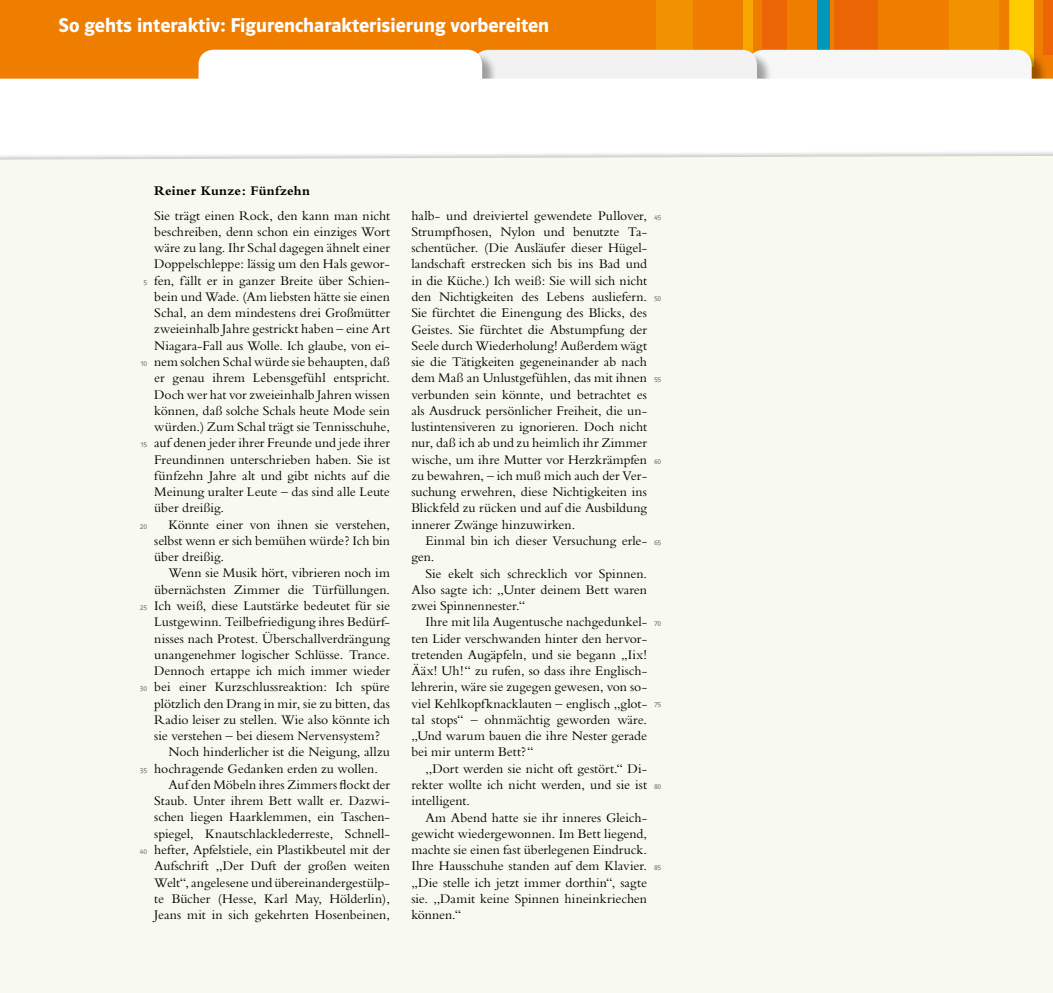
<style>
.page{position:relative;width:1053px;height:993px;background:#fff}
.page>*{position:absolute;margin:0;border:0;box-sizing:border-box;transform-origin:0 0}
.t1{font:20px "Polo ST11 K Hfett";color:#fff}
.t2{font:13.75px/16.2px "Bembo";letter-spacing:-.005em;color:#000;text-align:justify}
.t3{font:700 13.75px "Bembo";letter-spacing:.015em;color:#000}
.t4{font:7.5px "Polo ST11 K Buch";color:#808080}
</style>
<div class="page">
<div style="left:0;top:0;width:1052px;height:105px;background:#ef7d00"></div>
<svg style="left:555px;top:0;width:479px;height:50px"></svg>
<div style="left:743px;top:0;width:9px;height:67px;background:#f7a600"></div>
<div style="left:761px;top:0;width:25px;height:67px;background:#ec6608"></div>
<div style="left:1043px;top:0;width:9px;height:55px;background:#ec6608"></div>
<div style="left:817px;top:0;width:12px;height:54px;background:#0099bc"></div>
<div style="left:834px;top:0;width:43px;height:65px;background:#ec6608"></div>
<svg style="left:0;top:50px;width:1052px;height:55px;background:#f9eddf"></svg>
<div style="left:0;top:156px;width:1052px;height:836px;background:#f9faef"></div>
<h1 class="t1" style="left:58px;top:14px;width:492px">So gehts interaktiv: Figurencharakterisierung vorbereiten</h1>
<p class="t3" style="left:154px;top:183px;width:157px">Reiner Kunze: Fünfzehn</p>
<p class="t2" style="left:154px;top:207px;width:237px">Sie trägt einen Rock, den kann man nicht beschreiben, denn schon ein einziges Wort wäre zu lang. Ihr Schal dagegen ähnelt einer Doppelschleppe: lässig um den Hals gewor&shy;fen, fällt er in ganzer Breite über Schien&shy;bein und Wade. (Am liebsten hätte sie einen Schal, an dem mindestens drei Großmütter zweieinhalb Jahre gestrickt haben – eine Art Niagara-Fall aus Wolle. Ich glaube, von ei&shy;nem solchen Schal würde sie behaupten, daß er genau ihrem Lebensgefühl entspricht.<br>Doch wer hat vor zweieinhalb Jahren wissen können, daß solche Schals heute Mode sein würden.) Zum Schal trägt sie Tennisschuhe, auf denen jeder ihrer Freunde und jede ihrer Freundinnen unterschrieben haben. Sie ist fünfzehn Jahre alt und gibt nichts auf die Meinung uralter Leute – das sind alle Leute über dreißig.</p>
<p class="t2" style="left:154px;top:515px;width:237px;text-indent:14px">Könnte einer von ihnen sie verstehen, selbst wenn er sich bemühen würde? Ich bin über dreißig.</p>
<p class="t2" style="left:168px;top:564px;width:223px">Wenn sie Musik hört, vibrieren noch im</p>
<p class="t2" style="left:154px;top:580px;width:237px">übernächsten Zimmer die Türfüllungen.</p>
<p class="t2" style="left:154px;top:597px;width:237px">Ich weiß, diese Lautstärke bedeutet für sie</p>
<p class="t2" style="left:154px;top:613px;width:237px">Lustgewinn. Teilbefriedigung ihres Bedürf-</p>
<p class="t2" style="left:154px;top:629px;width:237px">nisses nach Protest. Überschallverdrängung</p>
<p class="t2" style="left:154px;top:646px;width:237px">unangenehmer logischer Schlüsse. Trance.</p>
<p class="t2" style="left:154px;top:662px;width:237px">Dennoch ertappe ich mich immer wieder</p>
<p class="t2" style="left:154px;top:678px;width:237px">bei einer Kurzschlussreaktion: Ich spüre</p>
<p class="t2" style="left:154px;top:694px;width:237px">plötzlich den Drang in mir, sie zu bitten, das</p>
<p class="t2" style="left:154px;top:711px;width:237px">Radio leiser zu stellen. Wie also könnte ich</p>
<p class="t2" style="left:154px;top:727px;width:227px">sie verstehen – bei diesem Nervensystem?</p>
<p class="t2" style="left:168px;top:743px;width:223px">Noch hinderlicher ist die Neigung, allzu</p>
<p class="t2" style="left:154px;top:759px;width:225px">hochragende Gedanken erden zu wollen.</p>
<p class="t2" style="left:168px;top:776px;width:223px">Auf den Möbeln ihres Zimmers flockt der</p>
<p class="t2" style="left:154px;top:792px;width:237px">Staub. Unter ihrem Bett wallt er. Dazwi-</p>
<p class="t2" style="left:154px;top:808px;width:237px">schen liegen Haarklemmen, ein Taschen-</p>
<p class="t2" style="left:154px;top:824px;width:237px">spiegel, Knautschlacklederreste, Schnell-</p>
<p class="t2" style="left:154px;top:841px;width:237px">hefter, Apfelstiele, ein Plastikbeutel mit der</p>
<p class="t2" style="left:154px;top:857px;width:237px">Aufschrift ,,Der Duft der großen weiten</p>
<p class="t2" style="left:154px;top:873px;width:237px">Welt“, angelesene und übereinandergestülp-</p>
<p class="t2" style="left:154px;top:889px;width:237px">te Bücher (Hesse, Karl May, Hölderlin),</p>
<p class="t2" style="left:154px;top:906px;width:237px">Jeans mit in sich gekehrten Hosenbeinen,</p>
<p class="t4" style="left:143px;top:278px;width:5px">5</p>
<p class="t4" style="left:140px;top:359px;width:8px">10</p>
<p class="t4" style="left:140px;top:440px;width:8px">15</p>
<p class="t4" style="left:140px;top:522px;width:9px">20</p>
<p class="t4" style="left:140px;top:603px;width:9px">25</p>
<p class="t4" style="left:140px;top:684px;width:9px">30</p>
<p class="t4" style="left:140px;top:765px;width:9px">35</p>
<p class="t4" style="left:140px;top:847px;width:9px">40</p>
<p class="t2" style="left:411px;top:207px;width:237px">halb- und dreiviertel gewendete Pullover, Strumpfhosen, Nylon und benutzte Ta&shy;schentücher. (Die Ausläufer dieser Hügel&shy;landschaft erstrecken sich bis ins Bad und in die Küche.) Ich weiß: Sie will sich nicht den Nichtigkeiten des Lebens ausliefern.<br>Sie fürchtet die Einengung des Blicks, des Geistes. Sie fürchtet die Abstumpfung der Seele durch Wiederholung! Außerdem wägt sie die Tätigkeiten gegeneinander ab nach dem Maß an Unlustgefühlen, das mit ihnen verbunden sein könnte, und betrachtet es als Ausdruck persönlicher Freiheit, die un&shy;lustintensiveren zu ignorieren. Doch nicht nur, daß ich ab und zu heimlich ihr Zimmer wische, um ihre Mutter vor Herzkrämpfen zu bewahren, – ich muß mich auch der Ver&shy;suchung erwehren, diese Nichtigkeiten ins Blickfeld zu rücken und auf die Ausbildung innerer Zwänge hinzuwirken.</p>
<p class="t2" style="left:411px;top:532px;width:237px;text-indent:14px">Einmal bin ich dieser Versuchung erle&shy;gen.</p>
<p class="t2" style="left:411px;top:564px;width:237px;text-indent:14px">Sie ekelt sich schrecklich vor Spinnen.<br>Also sagte ich: ,,Unter deinem Bett waren zwei Spinnennester.“</p>
<p class="t2" style="left:411px;top:613px;width:237px;text-indent:14px">Ihre mit lila Augentusche nachgedunkel&shy;ten Lider verschwanden hinter den hervor&shy;tretenden Augäpfeln, und sie begann ,,Iix!<br>Ääx! Uh!“ zu rufen, so dass ihre Englisch&shy;lehrerin, wäre sie zugegen gewesen, von so&shy;viel Kehlkopfknacklauten – englisch ,,glot&shy;tal stops“ – ohnmächtig geworden wäre. „Und warum bauen die ihre Nester gerade bei mir unterm Bett?“</p>
<p class="t2" style="left:411px;top:759px;width:237px;text-indent:14px">,,Dort werden sie nicht oft gestört.“ Di&shy;rekter wollte ich nicht werden, und sie ist intelligent.</p>
<p class="t2" style="left:411px;top:808px;width:237px;text-indent:14px">Am Abend hatte sie ihr inneres Gleich&shy;gewicht wiedergewonnen. Im Bett liegend, machte sie einen fast überlegenen Eindruck.<br>Ihre Hausschuhe standen auf dem Klavier. ,,Die stelle ich jetzt immer dorthin“, sagte sie. ,,Damit keine Spinnen hineinkriechen können.“</p>
<p class="t4" style="left:654px;top:213px;width:9px">45</p>
<p class="t4" style="left:654px;top:294px;width:9px">50</p>
<p class="t4" style="left:654px;top:375px;width:9px">55</p>
<p class="t4" style="left:654px;top:457px;width:9px">60</p>
<p class="t4" style="left:654px;top:538px;width:9px">65</p>
<p class="t4" style="left:654px;top:619px;width:9px">70</p>
<p class="t4" style="left:654px;top:700px;width:9px">75</p>
<p class="t4" style="left:654px;top:782px;width:9px">80</p>
<p class="t4" style="left:654px;top:863px;width:9px">85</p>
</div>
